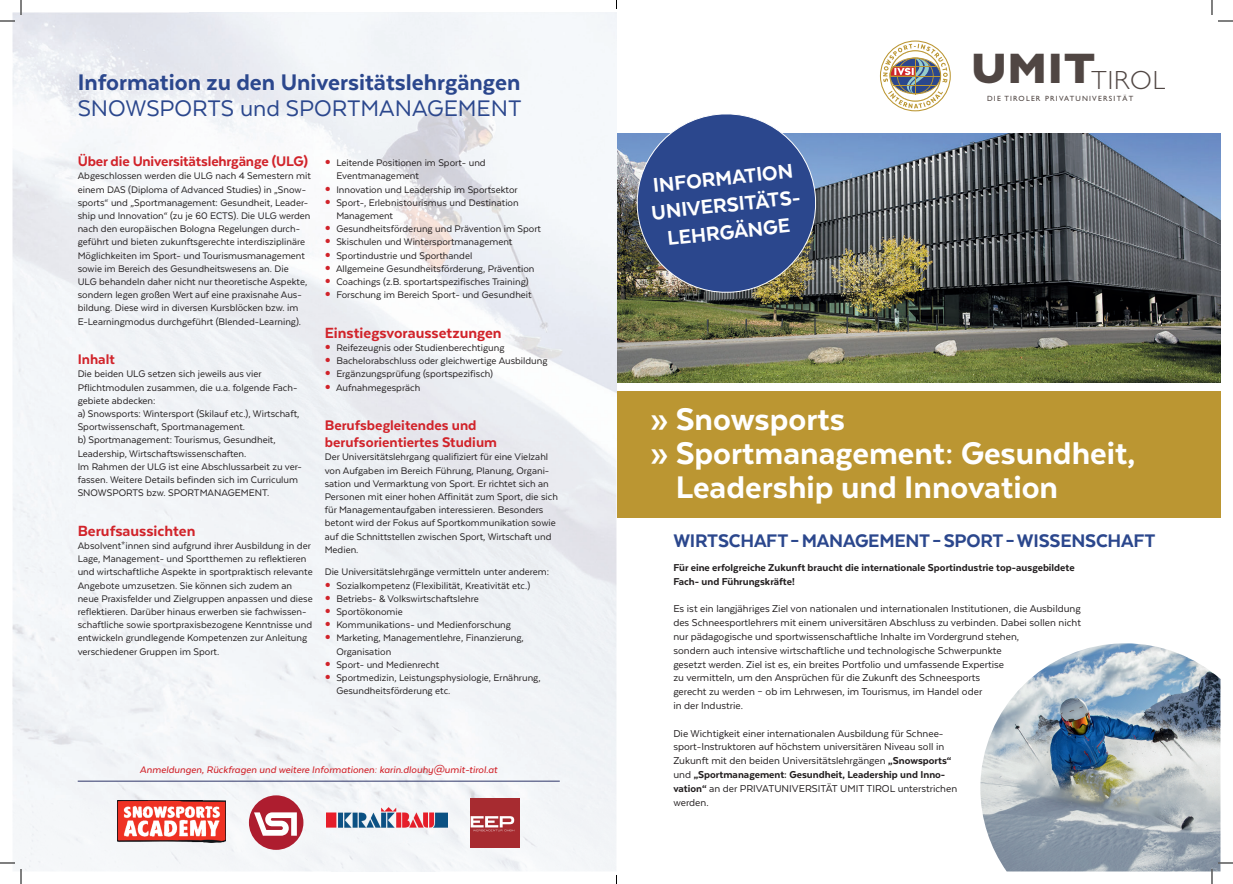
<style>
.page{position:relative;width:1233px;height:884px;background:#fff}
.page>*{position:absolute;margin:0;border:0;box-sizing:border-box;transform-origin:0 0}
.t1{font:800 36px "Texta";color:#fff}
.t2{font:300 26.4px "Gill Sans";letter-spacing:.04em;color:#504643}
.t3{font:800 26px "Texta";color:#2b478d}
.t4{font:26px "Texta";color:#2b478d}
.t5{font:800 23px/27px "Texta";color:#fff;text-align:center}
.t6{font:800 21px "Texta";letter-spacing:-.01em;color:#2b478d}
.t7{font:800 17px "Texta";color:#d1232a}
.t8{font:800 16px/17px "Texta";color:#d1232a}
.t9{font:11.5px/13.8px "Texta";color:#231f20}
.t10{font:800 11.5px/13.8px "Texta";color:#231f20}
.t11{font:11px/13.2px "Texta";color:#231f20}
.t12{font:italic 500 11px "Texta";color:#d1232a}
.t13{font:7.6px "Gill Sans";letter-spacing:.16em;color:#504643}
.s1{font-weight:800}
</style>
<div class="page">
<div style="left:616px;top:391px;width:604px;height:127px;background:#bb9632"></div>
<img style="left:616px;top:133px;width:604px;height:249px">
<img style="left:980px;top:643px;width:240px;height:228px">
<svg style="left:632px;top:114px;width:188px;height:183px;background:#495e8f"></svg>
<img style="left:12px;top:12px;width:604px;height:788px">
<div style="left:439px;top:800px;width:177px;height:71px;background:#f3f6f8"></div>
<div style="left:226px;top:800px;width:106px;height:71px;background:#f4f6f8"></div>
<div style="left:118px;top:842px;width:108px;height:29px;background:#f5f7f9"></div>
<img style="left:117px;top:800px;width:109px;height:42px">
<div style="left:249px;top:795px;width:54px;height:55px;background:#ae1d2f;border-radius:50%"></div>
<svg style="left:254px;top:812px;width:43px;height:24px"></svg>
<div style="left:470px;top:798px;width:50px;height:49px;background:#a72b30"></div>
<svg style="left:470px;top:816px;width:44px;height:15px"></svg>
<img style="left:326px;top:800px;width:122px;height:42px">
<hr style="left:78px;top:781px;width:482px;height:1px;background:#2e3568">
<svg style="left:880px;top:41px;width:70px;height:70px"></svg>
<hr style="left:893px;top:66px;width:44px;height:1px;background:#bb9632">
<svg style="left:1218px;top:20px;width:15px;height:2px"></svg>
<svg style="left:1218px;top:862px;width:15px;height:2px"></svg>
<svg style="left:0;top:0;width:22px;height:22px"></svg>
<svg style="left:0;top:862px;width:22px;height:22px"></svg>
<svg style="left:1211px;top:0;width:1px;height:15px"></svg>
<svg style="left:1211px;top:869px;width:1px;height:15px"></svg>
<svg style="left:326px;top:160px;width:4px;height:4px"></svg>
<svg style="left:326px;top:186px;width:4px;height:5px"></svg>
<svg style="left:326px;top:200px;width:4px;height:4px"></svg>
<svg style="left:326px;top:226px;width:4px;height:4px"></svg>
<svg style="left:326px;top:239px;width:4px;height:5px"></svg>
<svg style="left:326px;top:252px;width:4px;height:5px"></svg>
<svg style="left:326px;top:266px;width:4px;height:4px"></svg>
<svg style="left:326px;top:279px;width:4px;height:4px"></svg>
<svg style="left:326px;top:292px;width:4px;height:4px"></svg>
<svg style="left:326px;top:345px;width:4px;height:4px"></svg>
<svg style="left:326px;top:358px;width:4px;height:4px"></svg>
<svg style="left:326px;top:371px;width:4px;height:5px"></svg>
<svg style="left:326px;top:384px;width:4px;height:5px"></svg>
<svg style="left:326px;top:582px;width:4px;height:5px"></svg>
<svg style="left:326px;top:596px;width:4px;height:4px"></svg>
<svg style="left:326px;top:609px;width:4px;height:4px"></svg>
<svg style="left:326px;top:622px;width:4px;height:4px"></svg>
<svg style="left:326px;top:635px;width:4px;height:5px"></svg>
<svg style="left:326px;top:662px;width:4px;height:4px"></svg>
<svg style="left:326px;top:675px;width:4px;height:4px"></svg>
<h3 class="t3" style="left:78px;top:69px;width:444px">Information zu den Universitätslehrgängen</h3>
<h3 class="t4" style="left:78px;top:95px;width:445px">SNOWSPORTS und SPORTMANAGEMENT</h3>
<h3 class="t8" style="left:78px;top:153px;width:232px">Über die Universitätslehrgänge (ULG)</h3>
<p class="t11" style="left:78px;top:169px;width:235px">Abgeschlossen werden die ULG nach 4 Semestern mit einem DAS (Diploma of Advanced Studies) in „Snow&shy;sports“ und „Sportmanagement: Gesundheit, Leader&shy;ship und Innovation“ (zu je 60 ECTS). Die ULG werden nach den europäischen Bologna Regelungen durch&shy;geführt und bieten zukunftsgerechte interdisziplinäre Möglichkeiten im Sport- und Tourismusmanagement sowie im Bereich des Gesundheitswesens an. Die<br>ULG behandeln daher nicht nur theoretische Aspekte, sondern legen großen Wert auf eine praxisnahe Aus&shy;bildung. Diese wird in diversen Kursblöcken bzw. im E-Learningmodus durchgeführt (Blended-Learning).</p>
<h3 class="t8" style="left:78px;top:351px;width:39px">Inhalt</h3>
<p class="t11" style="left:78px;top:367px;width:226px">Die beiden ULG setzen sich jeweils aus vier Pflichtmodulen zusammen, die u.a. folgende Fach&shy;gebiete abdecken:<br>a) Snowsports: Wintersport (Skilauf etc.), Wirtschaft, Sportwissenschaft, Sportmanagement.<br>b) Sportmanagement: Tourismus, Gesundheit, Leadership, Wirtschaftswissenschaften.<br>Im Rahmen der ULG ist eine Abschlussarbeit zu ver&shy;fassen. Weitere Details befinden sich im Curriculum SNOWSPORTS bzw. SPORTMANAGEMENT.</p>
<h3 class="t7" style="left:78px;top:522px;width:119px">Berufsaussichten</h3>
<p class="t11" style="left:78px;top:539px;width:236px">Absolvent*innen sind aufgrund ihrer Ausbildung in der Lage, Management- und Sportthemen zu reflektieren und wirtschaftliche Aspekte in sportpraktisch relevante Angebote umzusetzen. Sie können sich zudem an neue Praxisfelder und Zielgruppen anpassen und diese reflektieren. Darüber hinaus erwerben sie fachwissen&shy;schaftliche sowie sportpraxisbezogene Kenntnisse und entwickeln grundlegende Kompetenzen zur Anleitung verschiedener Gruppen im Sport.</p>
<p class="t11" style="left:336px;top:156px;width:206px">Leitende Positionen im Sport- und Eventmanagement<br>Innovation und Leadership im Sportsektor Sport-, Erlebnistourismus und Destination Management<br>Gesundheitsförderung und Prävention im Sport Skischulen und Wintersportmanagement Sportindustrie und Sporthandel<br>Allgemeine Gesundheitsförderung, Prävention Coachings (z.B. sportartspezifisches Training)<br>Forschung im Bereich Sport- und Gesundheit</p>
<h3 class="t7" style="left:325px;top:324px;width:178px">Einstiegsvoraussetzungen</h3>
<p class="t11" style="left:336px;top:341px;width:213px">Reifezeugnis oder Studienberechtigung Bachelorabschluss oder gleichwertige Ausbildung Ergänzungsprüfung (sportspezifisch)<br>Aufnahmegespräch</p>
<h3 class="t8" style="left:325px;top:417px;width:174px">Berufsbegleitendes und berufsorientiertes Studium</h3>
<p class="t11" style="left:325px;top:450px;width:235px">Der Universitätslehrgang qualifiziert für eine Vielzahl von Aufgaben im Bereich Führung, Planung, Organi&shy;sation und Vermarktung von Sport. Er richtet sich an Personen mit einer hohen Affinität zum Sport, die sich für Managementaufgaben interessieren. Besonders betont wird der Fokus auf Sportkommunikation sowie auf die Schnittstellen zwischen Sport, Wirtschaft und Medien.</p>
<p class="t11" style="left:336px;top:565px;width:214px;text-indent:-12px">Die Universitätslehrgänge vermitteln unter anderem:<br>Sozialkompetenz (Flexibilität, Kreativität etc.)<br>Betriebs- &amp; Volkswirtschaftslehre<br>Sportökonomie<br>Kommunikations- und Medienforschung Marketing, Managementlehre, Finanzierung, Organisation<br>Sport- und Medienrecht<br>Sportmedizin, Leistungsphysiologie, Ernährung, Gesundheitsförderung etc.</p>
<p class="t12" style="left:140px;top:764px;width:359px">Anmeldungen, Rückfragen und weitere Informationen: karin.dlouhy@umit-tirol.at</p>
<h3 class="t5" style="left:647px;top:172px;width:154px;rotate:-6deg">INFORMATION<br>UNIVERSITÄTS-<br>LEHRGÄNGE</h3>
<h2 class="t2" style="left:971px;top:60px;width:196px"><sup>UMIT</sup>TIROL</h2>
<p class="t13" style="left:987px;top:94px;width:148px">DIE TIROLER PRIVATUNIVERSITÄT</p>
<h1 class="t1" style="left:650px;top:401px;width:196px">» Snowsports</h1>
<h1 class="t1" style="left:650px;top:435px;width:486px">» Sportmanagement: Gesundheit,</h1>
<h1 class="t1" style="left:676px;top:468px;width:384px">Leadership und Innovation</h1>
<h3 class="t6" style="left:673px;top:530px;width:483px">WIRTSCHAFT – MANAGEMENT – SPORT – WISSENSCHAFT</h3>
<p class="t10" style="left:673px;top:560px;width:403px">Für eine erfolgreiche Zukunft braucht die internationale Sportindustrie top-ausgebildete<br>Fach- und Führungskräfte!</p>
<p class="t9" style="left:673px;top:602px;width:409px">Es ist ein langjähriges Ziel von nationalen und internationalen Institutionen, die Aus bildung des Schneesportlehrers mit einem universitären Abschluss zu verbinden. Dabei sollen nicht nur pädagogische und sportwissenschaftliche Inhalte im Vordergrund stehen,<br>sondern auch intensive wirtschaftliche und technologische Schwerpunkte<br>gesetzt werden. Ziel ist es, ein breites Portfolio und umfassende Expertise<br>zu vermitteln, um den Ansprüchen für die Zukunft des Schneesports<br>gerecht zu werden – ob im Lehrwesen, im Tourismus, im Handel oder<br>in der Industrie.</p>
<p class="t9" style="left:673px;top:726px;width:285px">Die Wichtigkeit einer internationalen Ausbildung für Schnee&shy;sport-Instruktoren auf höchstem universitären Niveau soll in Zukunft mit den beiden Universitätslehrgängen <span class="s1">„Snowsports“ </span>und <span class="s1">„Sportmanagement: Gesundheit, Leadership und Inno&shy;vation“</span> an der PRIVATUNIVERSITÄT UMIT TIROL unterstrichen werden.</p>
</div>
